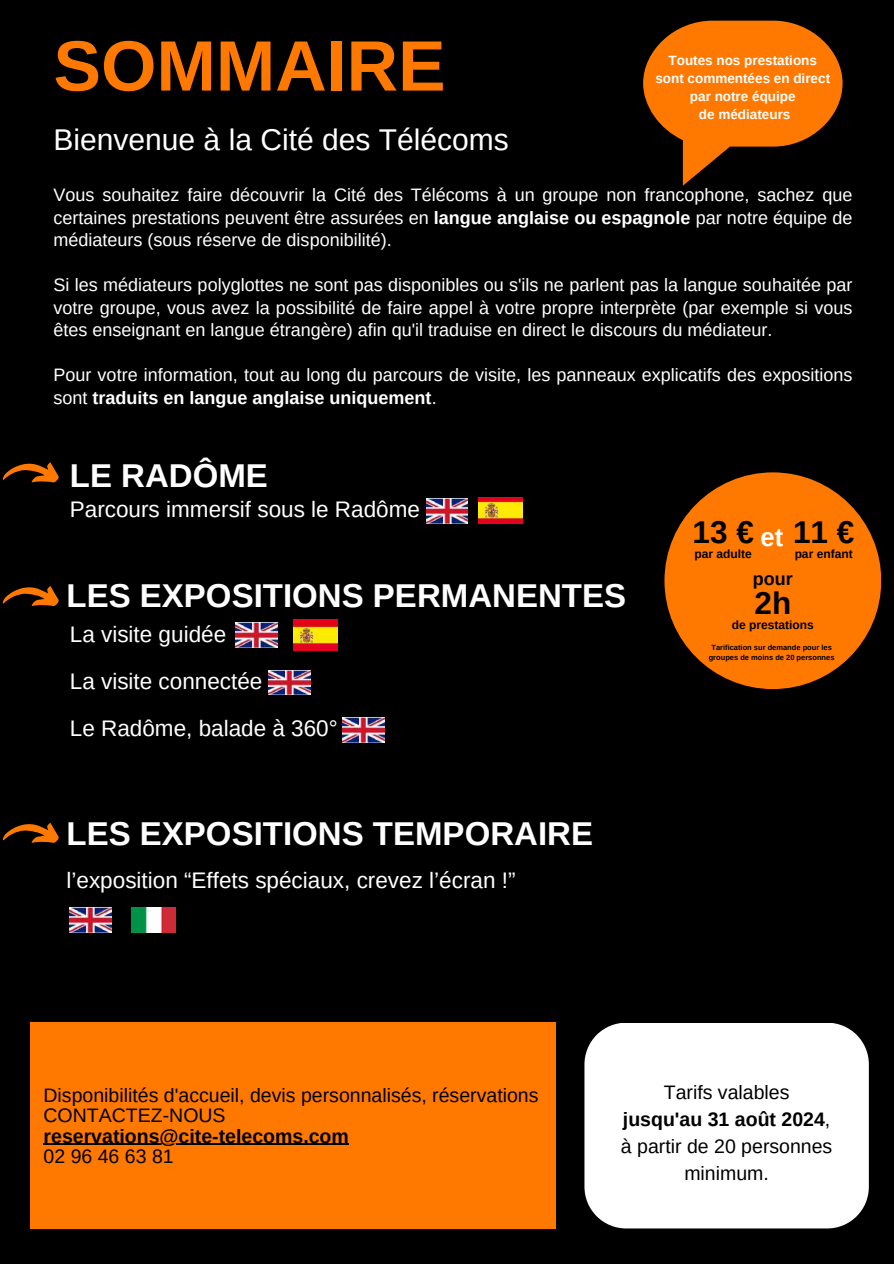
<style>
.page{position:relative;width:894px;height:1264px;background:#fff}
.page>*{position:absolute;margin:0;border:0;box-sizing:border-box;transform-origin:0 0}
.t1{font:700 71.25px "Arimo";color:#ff7900}
.t2{font:700 33px "Arimo";color:#fff}
.t3{font:700 31.5px "Arimo";color:#000}
.t4{font:30px "Arimo";color:#fff}
.t5{font:22.5px/47.2px "Arimo";color:#fff}
.t6{font:19.5px/27px "Arimo";color:#000}
.t7{font:700 19.5px "Arimo";color:#000}
.t8{font:18px/22.5px "Arimo";color:#fff;text-align:justify}
.t9{font:700 18px "Arimo";color:#000}
.t10{font:700 13.5px/18px "Arimo";color:#fff;text-align:center}
.t11{font:700 12px "Arimo";color:#000}
.t12{font:700 7.5px/10.1px "Arimo";color:#000;text-align:center}
.s1{font-weight:700}
</style>
<div class="page">
<div style="left:0;top:0;width:893px;height:1263px;background:#000"></div>
<svg style="left:643px;top:21px;width:199px;height:126px;background:#d86600"></svg>
<div style="left:31px;top:1022px;width:524px;height:206px;background:#ff7900"></div>
<svg style="left:3px;top:462px;width:56px;height:20px"></svg>
<svg style="left:3px;top:586px;width:56px;height:20px"></svg>
<svg style="left:3px;top:822px;width:56px;height:20px"></svg>
<div style="left:584px;top:1023px;width:284px;height:205px;background:#fff"></div>
<img style="left:426px;top:498px;width:41px;height:25px">
<img style="left:478px;top:497px;width:44px;height:26px">
<div style="left:664px;top:472px;width:217px;height:217px;background:#ff7900;border-radius:50%"></div>
<img style="left:236px;top:622px;width:41px;height:25px">
<img style="left:268px;top:670px;width:42px;height:25px">
<img style="left:342px;top:718px;width:42px;height:24px">
<img style="left:70px;top:907px;width:41px;height:25px">
<img style="left:132px;top:907px;width:44px;height:25px">
<hr style="left:44px;top:1143px;width:305px;height:1px;background:#000">
<img style="left:293px;top:619px;width:44px;height:31px">
<h1 class="t1" style="left:53px;top:26px;width:393px">SOMMAIRE</h1>
<h3 class="t4" style="left:53px;top:123px;width:457px">Bienvenue à la Cité des Télécoms</h3>
<p class="t8" style="left:53px;top:183px;width:800px">Vous souhaitez faire découvrir la Cité des Télécoms à un groupe non francophone, sachez que certaines prestations peuvent être assurées en <span class="s1">langue anglaise ou espagnole</span> par notre équipe de médiateurs (sous réserve de disponibilité).</p>
<p class="t8" style="left:53px;top:273px;width:800px">Si les médiateurs polyglottes ne sont pas disponibles ou s'ils ne parlent pas la langue souhaitée par votre groupe, vous avez la possibilité de faire appel à votre propre interprète (par exemple si vous êtes enseignant en langue étrangère) afin qu'il traduise en direct le discours du médiateur.</p>
<p class="t8" style="left:53px;top:363px;width:800px">Pour votre information, tout au long du parcours de visite, les panneaux explicatifs des expositions sont <span class="s1">traduits en langue anglaise uniquement</span>.</p>
<p class="t10" style="left:655px;top:51px;width:176px">Toutes nos prestations sont commentées en direct par notre équipe<br>de médiateurs</p>
<h2 class="t2" style="left:70px;top:457px;width:199px">LE RADÔME</h2>
<p class="t5" style="left:70px;top:485px;width:351px">Parcours immersif sous le Radôme</p>
<h2 class="t2" style="left:66px;top:577px;width:561px">LES EXPOSITIONS PERMANENTES</h2>
<p class="t5" style="left:70px;top:610px;width:269px">La visite guidée<br>La visite connectée<br>Le Radôme, balade à 360°</p>
<h2 class="t2" style="left:66px;top:815px;width:528px">LES EXPOSITIONS TEMPORAIRE</h2>
<p class="t5" style="left:66px;top:856px;width:450px">l’exposition “Effets spéciaux, crevez l’écran !”</p>
<h3 class="t3" style="left:692px;top:514px;width:163px">13 € <sub>et</sub> 11 €</h3>
<p class="t11" style="left:694px;top:547px;width:59px">par adulte</p>
<p class="t11" style="left:794px;top:547px;width:59px">par enfant</p>
<p class="t9" style="left:752px;top:568px;width:41px">pour</p>
<h3 class="t3" style="left:754px;top:585px;width:38px">2h</h3>
<p class="t11" style="left:731px;top:617px;width:83px">de prestations</p>
<p class="t12" style="left:708px;top:642px;width:127px">Tarification sur demande pour les groupes de moins de 20 personnes</p>
<p class="t6" style="left:44px;top:1085px;width:496px;line-height:20.2px">Disponibilités d'accueil, devis personnalisés, réservations<br>CONTACTEZ-NOUS</p>
<p class="t7" style="left:44px;top:1124px;width:307px">reservations@cite-telecoms.com</p>
<p class="t6" style="left:44px;top:1142px;width:132px">02 96 46 63 81</p>
<p class="t6" style="left:620px;top:1078px;width:213px;text-align:center">Tarifs valables<br><span class="s1">jusqu'au 31 août 2024</span>, à partir de 20 personnes minimum.</p>
</div>
